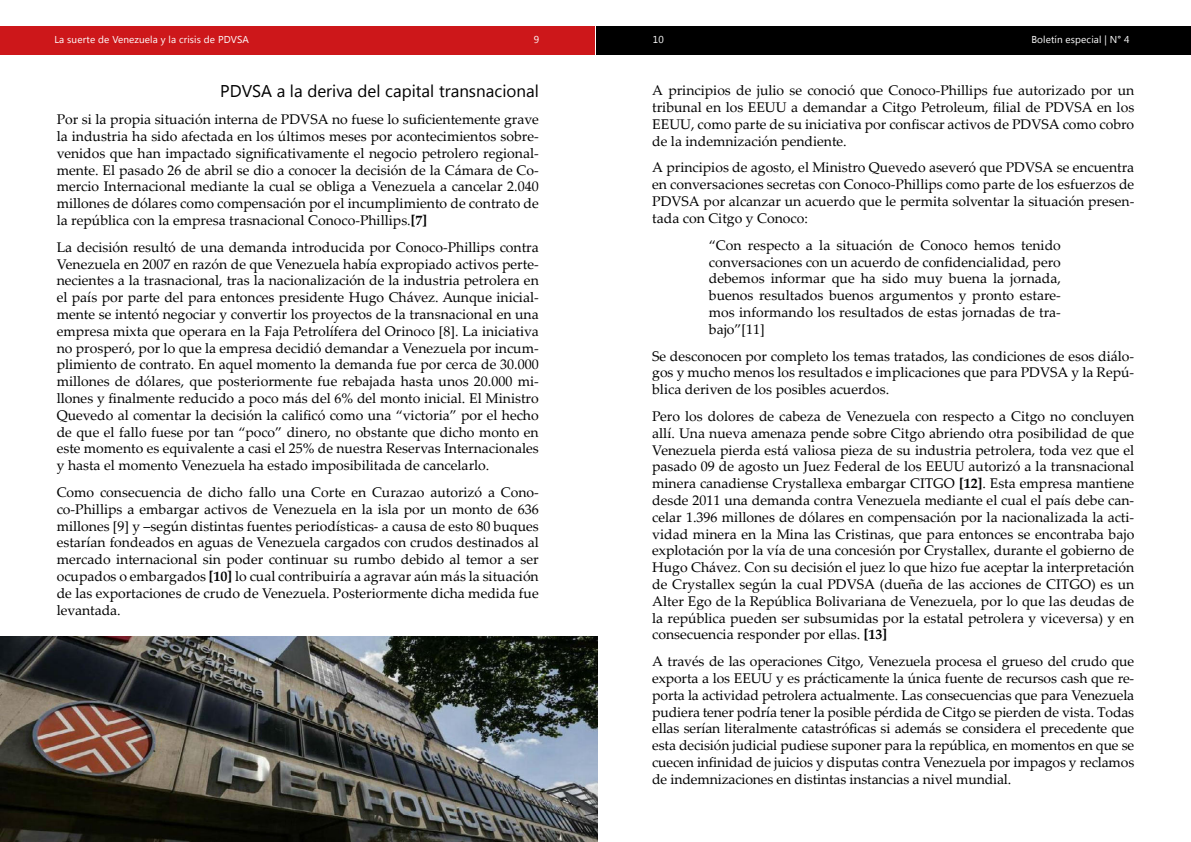
<style>
.page{position:relative;width:1191px;height:842px;background:#fff}
.page>*{position:absolute;margin:0;border:0;box-sizing:border-box;transform-origin:0 0}
.t1{font:17px "Segoe UI Symbol";color:#000}
.t2{font:14px/16.8px "Palatino Linotype";color:#000;text-align:justify}
.t3{font:10px "Segoe UI Symbol";color:#fff}
.s1{font-weight:700}
</style>
<div class="page">
<div style="left:0;top:26px;width:595px;height:29px;background:#cd171a"></div>
<div style="left:596px;top:26px;width:594px;height:29px;background:#000"></div>
<img style="left:0;top:636px;width:597px;height:206px">
<p class="t3" style="left:67px;top:33px;width:24px">▲◆ ▼</p>
<p class="t3" style="left:123px;top:33px;width:31px">■ ◆●</p>
<p class="t3" style="left:168px;top:33px;width:34px">● ▲ ▲</p>
<p class="t3" style="left:1037px;top:33px;width:39px">□● ▼■ ▲</p>
<p class="t1" style="left:290px;top:81px;width:6px">●</p>
<p class="t1" style="left:416px;top:81px;width:124px">▼● ▼ ■▲■ □■●</p>
<p class="t2" style="left:57px;top:111px;width:483px">Por si la propia situación interna de PDVSA no fuese lo suficientemente grave la industria ha sido afectada en los últimos meses por acontecimientos sobre&shy;venidos que han impactado significativamente el negocio petrolero regional&shy;mente. El pasado 26 de abril se dio a conocer la decisión de la Cámara de Co&shy;mercio Internacional mediante la cual se obliga a Venezuela a cancelar 2.040 millones de dólares como compensación por el incumplimiento de contrato de la república con la empresa trasnacional Conoco-Phillips.<span class="s1">[7]</span></p>
<p class="t2" style="left:57px;top:238px;width:483px">La decisión resultó de una demanda introducida por Conoco-Phillips contra Venezuela en 2007 en razón de que Venezuela había expropiado activos perte&shy;necientes a la trasnacional, tras la nacionalización de la industria petrolera en el país por parte del para entonces presidente Hugo Chávez. Aunque inicial&shy;mente se intentó negociar y convertir los proyectos de la transnacional en una empresa mixta que operara en la Faja Petrolífera del Orinoco [8]. La iniciativa no prosperó, por lo que la empresa decidió demandar a Venezuela por incum&shy;plimiento de contrato. En aquel momento la demanda fue por cerca de 30.000 millones de dólares, que posteriormente fue rebajada hasta unos 20.000 mi&shy;llones y finalmente reducido a poco más del 6% del monto inicial. El Ministro Quevedo al comentar la decisión la calificó como una “victoria” por el hecho de que el fallo fuese por tan “poco” dinero, no obstante que dicho monto en este momento es equivalente a casi el 25% de nuestra Reservas Internacionales y hasta el momento Venezuela ha estado imposibilitada de cancelarlo.</p>
<p class="t2" style="left:57px;top:483px;width:483px">Como consecuencia de dicho fallo una Corte en Curazao autorizó a Cono&shy;co-Phillips a embargar activos de Venezuela en la isla por un monto de 636 millones [9] y –según distintas fuentes periodísticas- a causa de esto 80 buques estarían fondeados en aguas de Venezuela cargados con crudos destinados al mercado internacional sin poder continuar su rumbo debido al temor a ser ocupados o embargados <span class="s1">[10]</span> lo cual contribuiría a agravar aún más la situación de las exportaciones de crudo de Venezuela. Posteriormente dicha medida fue levantada.</p>
<p class="t2" style="left:652px;top:82px;width:483px">A principios de julio se conoció que Conoco-Phillips fue autorizado por un tribunal en los EEUU a demandar a Citgo Petroleum, filial de PDVSA en los EEUU, como parte de su iniciativa por confiscar activos de PDVSA como cobro de la indemnización pendiente.</p>
<p class="t2" style="left:652px;top:159px;width:483px">A principios de agosto, el Ministro Quevedo aseveró que PDVSA se encuentra en conversaciones secretas con Conoco-Phillips como parte de los esfuerzos de PDVSA por alcanzar un acuerdo que le permita solventar la situación presen&shy;tada con Citgo y Conoco:</p>
<p class="t2" style="left:709px;top:236px;width:353px">“Con respecto a la situación de Conoco hemos tenido conversaciones con un acuerdo de confidencialidad, pero debemos informar que ha sido muy buena la jornada, buenos resultados buenos argumentos y pronto estare&shy;mos informando los resultados de estas jornadas de tra&shy;bajo”[11]</p>
<p class="t2" style="left:652px;top:347px;width:483px">Se desconocen por completo los temas tratados, las condiciones de esos diálo&shy;gos y mucho menos los resultados e implicaciones que para PDVSA y la Repú&shy;blica deriven de los posibles acuerdos.</p>
<p class="t2" style="left:652px;top:407px;width:483px">Pero los dolores de cabeza de Venezuela con respecto a Citgo no concluyen allí. Una nueva amenaza pende sobre Citgo abriendo otra posibilidad de que Venezuela pierda está valiosa pieza de su industria petrolera, toda vez que el pasado 09 de agosto un Juez Federal de los EEUU autorizó a la transnacional minera canadiense Crystallexa embargar CITGO <span class="s1">[12]</span>. Esta empresa mantiene desde 2011 una demanda contra Venezuela mediante el cual el país debe can&shy;celar 1.396 millones de dólares en compensación por la nacionalizada la acti&shy;vidad minera en la Mina las Cristinas, que para entonces se encontraba bajo explotación por la vía de una concesión por Crystallex, durante el gobierno de Hugo Chávez. Con su decisión el juez lo que hizo fue aceptar la interpretación de Crystallex según la cual PDVSA (dueña de las acciones de CITGO) es un Alter Ego de la República Bolivariana de Venezuela, por lo que las deudas de la república pueden ser subsumidas por la estatal petrolera y viceversa) y en consecuencia responder por ellas. <span class="s1">[13]</span></p>
<p class="t2" style="left:652px;top:652px;width:483px">A través de las operaciones Citgo, Venezuela procesa el grueso del crudo que exporta a los EEUU y es prácticamente la única fuente de recursos cash que re&shy;porta la actividad petrolera actualmente. Las consecuencias que para Venezuela pudiera tener podría tener la posible pérdida de Citgo se pierden de vista. Todas ellas serían literalmente catastróficas si además se considera el precedente que esta decisión judicial pudiese suponer para la república, en momentos en que se cuecen infinidad de juicios y disputas contra Venezuela por impagos y reclamos de indemnizaciones en distintas instancias a nivel mundial.</p>
</div>
